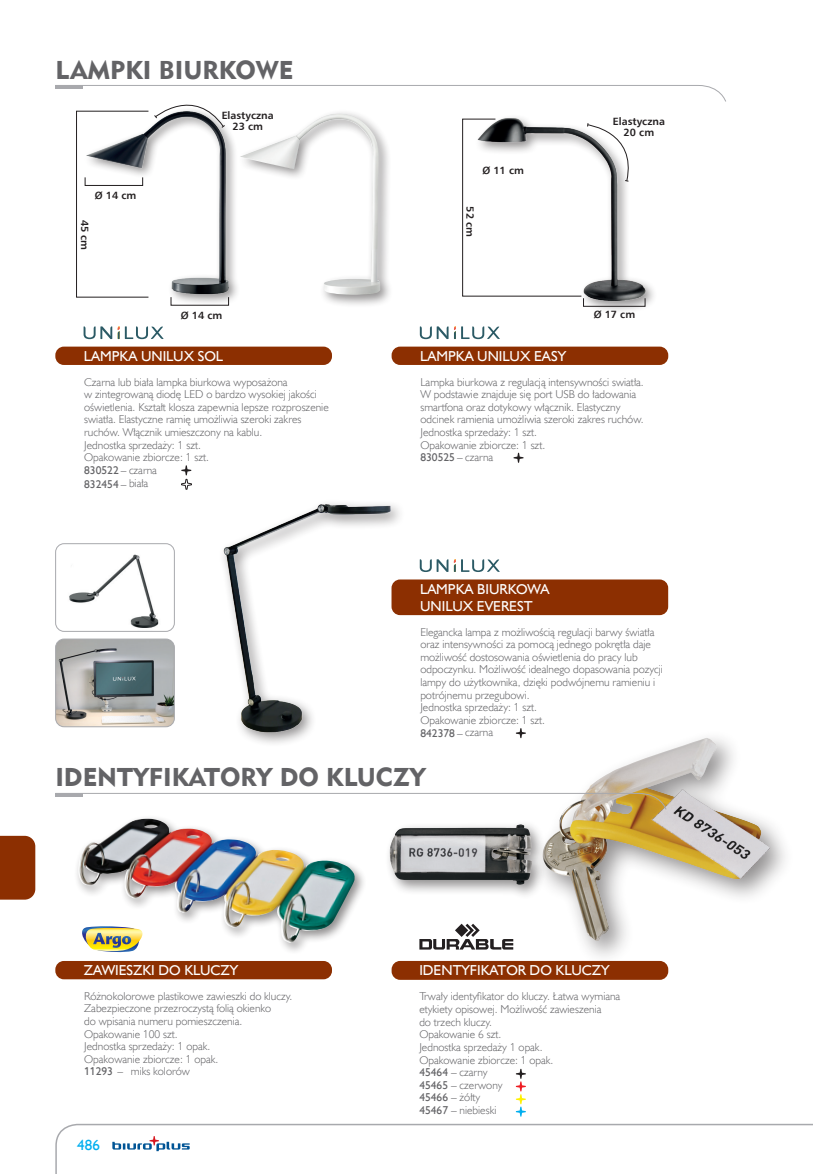
<style>
.page{position:relative;width:813px;height:1174px;background:#fff}
.page>*{position:absolute;margin:0;border:0;box-sizing:border-box;transform-origin:0 0}
.SPIS_TRŚCI_OK{font:25.65px "Geometric 415 Blk EU";color:#636366}
.Rozdziały_nie_do_spisu{font:25.65px "Geometric 415 Blk EU";color:#636366}
.t1{font:15px "Humanst 521 EU";color:#00aeef}
.Nazwa_modułu_A{font:14.4px/17.2px "Humanst 521 EU";color:#fff}
.Nazwa_modułu_starego{font:14.4px "Humanst 521 EU";color:#fff}
.opis_produktów{font:11.4px/12.6px "Humanst 521 Lt EU";color:#636366}
.opis_produktów-2{font:11.4px "Humanst 521 EU";color:#636366}
.opis_produktów_UNI{font:700 10.5px "Humnst 777 EU";color:#231f20}
.s1{font-family:"Humanst 521 EU"}
.s2{font-family:"Humanst 521 Lt EU"}
</style>
<div class="page">
<svg style="left:55px;top:1123px;width:757px;height:51px"></svg>
<svg style="left:112px;top:1136px;width:77px;height:15px"></svg>
<div style="left:0;top:836px;width:35px;height:63px;background:#8c2f01"></div>
<div style="left:384px;top:818px;width:162px;height:81px;background:#231f20;opacity:.5"></div>
<img style="left:389px;top:824px;width:143px;height:60px">
<div style="left:532px;top:728px;width:263px;height:239px;background:#231f20;opacity:.5"></div>
<img style="left:542px;top:738px;width:228px;height:203px">
<div style="left:391px;top:961px;width:277px;height:18px;background:#8c2f01;border-radius:9px"></div>
<svg style="left:515px;top:1068px;width:10px;height:48px"></svg>
<svg style="left:419px;top:923px;width:94px;height:26px"></svg>
<div style="left:74px;top:814px;width:293px;height:141px;background:#231f20;opacity:.5"></div>
<img style="left:78px;top:818px;width:277px;height:125px">
<svg style="left:75px;top:926px;width:67px;height:26px"></svg>
<div style="left:55px;top:961px;width:277px;height:18px;background:#8c2f01;border-radius:9px"></div>
<svg style="left:55px;top:792px;width:611px;height:18px"></svg>
<hr style="left:55px;top:793px;width:28px;height:3px;background:#a8a9ad">
<div style="left:55px;top:346px;width:277px;height:19px;background:#8c2f01;border-radius:9px"></div>
<svg style="left:181px;top:465px;width:11px;height:25px"></svg>
<svg style="left:83px;top:326px;width:29px;height:13px"></svg>
<svg style="left:118px;top:326px;width:45px;height:13px"></svg>
<div style="left:391px;top:346px;width:277px;height:19px;background:#8c2f01;border-radius:9px"></div>
<svg style="left:513px;top:453px;width:10px;height:10px"></svg>
<svg style="left:419px;top:326px;width:36px;height:13px"></svg>
<svg style="left:461px;top:326px;width:38px;height:13px"></svg>
<img style="left:584px;top:297px;width:65px;height:14px">
<div style="left:583px;top:298px;width:62px;height:9px;border:1px solid #231f20"></div>
<div style="left:391px;top:579px;width:276px;height:36px;background:#8c2f01;border-radius:9px"></div>
<svg style="left:515px;top:728px;width:10px;height:10px"></svg>
<svg style="left:419px;top:559px;width:36px;height:13px"></svg>
<svg style="left:461px;top:559px;width:38px;height:13px"></svg>
<div style="left:218px;top:499px;width:187px;height:249px;background:#231f20;opacity:.5"></div>
<img style="left:218px;top:499px;width:182px;height:242px">
<img style="left:69px;top:554px;width:90px;height:74px">
<div style="left:55px;top:543px;width:120px;height:89px;border:1px solid #a8a9ad;border-radius:9px"></div>
<img style="left:56px;top:640px;width:118px;height:86px">
<div style="left:55px;top:638px;width:120px;height:89px;border:1px solid #a8a9ad;border-radius:9px"></div>
<div style="left:237px;top:109px;width:156px;height:199px;background:#231f20;opacity:.5"></div>
<div style="left:83px;top:107px;width:158px;height:200px;background:#231f20;opacity:.5"></div>
<svg style="left:55px;top:85px;width:671px;height:212px"></svg>
<p class="Rozdziały_nie_do_spisu" style="left:55px;top:54px;width:239px">LAMPKI BIURKOWE</p>
<p class="opis_produktów_UNI" style="left:95px;top:188px;width:43px">Ø 14 cm</p>
<p class="opis_produktów_UNI" style="left:91px;top:219px;width:32px;rotate:90deg">45 cm</p>
<p class="opis_produktów_UNI" style="left:221px;top:109px;width:54px">Elastyczna</p>
<p class="opis_produktów_UNI" style="left:232px;top:119px;width:32px">23 cm</p>
<p class="opis_produktów_UNI" style="left:181px;top:308px;width:43px">Ø 14 cm</p>
<p class="Nazwa_modułu_A" style="left:84px;top:347px;width:141px">LAMPKA UNILUX SOL</p>
<p class="opis_produktów" style="left:84px;top:375px;width:246px">Czarna lub biała lampka biurkowa wyposażona<br>w zintegrowaną diodę LED o bardzo wysokiej jakości oświetlenia. Kształt klosza zapewnia lepsze rozproszenie swiatła. Elastyczne ramię umożliwia szeroki zakres ruchów. Włącznik umieszczony na kablu.</p>
<p class="opis_produktów" style="left:84px;top:438px;width:118px">Jednostka sprzedaży: 1 szt.</p>
<p class="opis_produktów" style="left:84px;top:451px;width:126px">Opakowanie zbiorcze: 1 szt.</p>
<p class="opis_produktów" style="left:84px;top:463px;width:74px"><span class="s1">830522</span> – czarna</p>
<p class="opis_produktów-2" style="left:84px;top:477px;width:66px">832454 <span class="s2">– biała</span></p>
<p class="opis_produktów_UNI" style="left:482px;top:164px;width:43px">Ø 11 cm</p>
<p class="opis_produktów_UNI" style="left:476px;top:206px;width:32px;rotate:90deg">52 cm</p>
<p class="opis_produktów_UNI" style="left:612px;top:115px;width:54px">Elastyczna</p>
<p class="opis_produktów_UNI" style="left:623px;top:125px;width:32px">20 cm</p>
<p class="opis_produktów_UNI" style="left:593px;top:308px;width:43px">Ø 17 cm</p>
<p class="Nazwa_modułu_A" style="left:420px;top:347px;width:147px">LAMPKA UNILUX EASY</p>
<p class="opis_produktów" style="left:420px;top:375px;width:225px">Lampka biurkowa z regulacją intensywności swiatła.<br>W podstawie znajduje się port USB do ładowania smartfona oraz dotykowy włącznik. Elastyczny odcinek ramienia umożliwia szeroki zakres ruchów.</p>
<p class="opis_produktów" style="left:420px;top:425px;width:118px">Jednostka sprzedaży: 1 szt.</p>
<p class="opis_produktów" style="left:420px;top:438px;width:126px">Opakowanie zbiorcze: 1 szt.</p>
<p class="opis_produktów" style="left:420px;top:451px;width:74px"><span class="s1">830525</span> – czarna</p>
<p class="Nazwa_modułu_A" style="left:420px;top:580px;width:131px">LAMPKA BIURKOWA<br>UNILUX EVEREST</p>
<p class="opis_produktów" style="left:420px;top:625px;width:244px">Elegancka lampa z możliwością regulacji barwy światła oraz intensywności za pomocą jednego pokrętła daje możliwość dostosowania oświetlenia do pracy lub odpoczynku. Możliwość idealnego dopasowania pozycji lampy do użytkownika, dzięki podwójnemu ramieniu i potrójnemu przegubowi.</p>
<p class="opis_produktów" style="left:420px;top:701px;width:118px">Jednostka sprzedaży: 1 szt.</p>
<p class="opis_produktów" style="left:420px;top:713px;width:126px">Opakowanie zbiorcze: 1 szt.</p>
<p class="opis_produktów" style="left:420px;top:725px;width:74px"><span class="s1">842378</span> – czarna</p>
<p class="SPIS_TRŚCI_OK" style="left:55px;top:761px;width:372px">IDENTYFIKATORY DO KLUCZY</p>
<p class="Nazwa_modułu_A" style="left:84px;top:961px;width:156px">ZAWIESZKI DO KLUCZY</p>
<p class="opis_produktów" style="left:84px;top:989px;width:210px">Różnokolorowe plastikowe zawieszki do kluczy.<br>Zabezpieczone przezroczystą folią okienko<br>do wpisania numeru pomieszczenia.</p>
<p class="opis_produktów" style="left:84px;top:1027px;width:95px">Opakowanie 100 szt.</p>
<p class="opis_produktów" style="left:84px;top:1040px;width:127px">Jednostka sprzedaży: 1 opak.</p>
<p class="opis_produktów" style="left:84px;top:1052px;width:135px">Opakowanie zbiorcze: 1 opak.</p>
<p class="opis_produktów-2" style="left:84px;top:1064px;width:41px">11293 <span class="s2">–</span></p>
<p class="opis_produktów" style="left:131px;top:1064px;width:61px">miks kolorów</p>
<h2 class="t1" style="left:77px;top:1135px;width:24px">486</h2>
<p class="Nazwa_modułu_starego" style="left:419px;top:961px;width:191px">IDENTYFIKATOR DO KLUCZY</p>
<p class="opis_produktów" style="left:419px;top:990px;width:202px">Trwały identyfikator do kluczy. Łatwa wymiana etykiety opisowej. Możliwość zawieszenia<br>do trzech kluczy.<br>Opakowanie 6 szt.</p>
<p class="opis_produktów" style="left:419px;top:1040px;width:125px">Jednostka sprzedaży 1 opak.</p>
<p class="opis_produktów" style="left:419px;top:1053px;width:135px">Opakowanie zbiorcze: 1 opak.</p>
<p class="opis_produktów" style="left:419px;top:1065px;width:70px"><span class="s1">45464</span> – czarny</p>
<p class="opis_produktów" style="left:419px;top:1078px;width:85px"><span class="s1">45465</span> – czerwony</p>
<p class="opis_produktów" style="left:419px;top:1091px;width:63px"><span class="s1">45466</span> – żółty</p>
<p class="opis_produktów" style="left:419px;top:1103px;width:79px"><span class="s1">45467</span> – niebieski</p>
</div>
